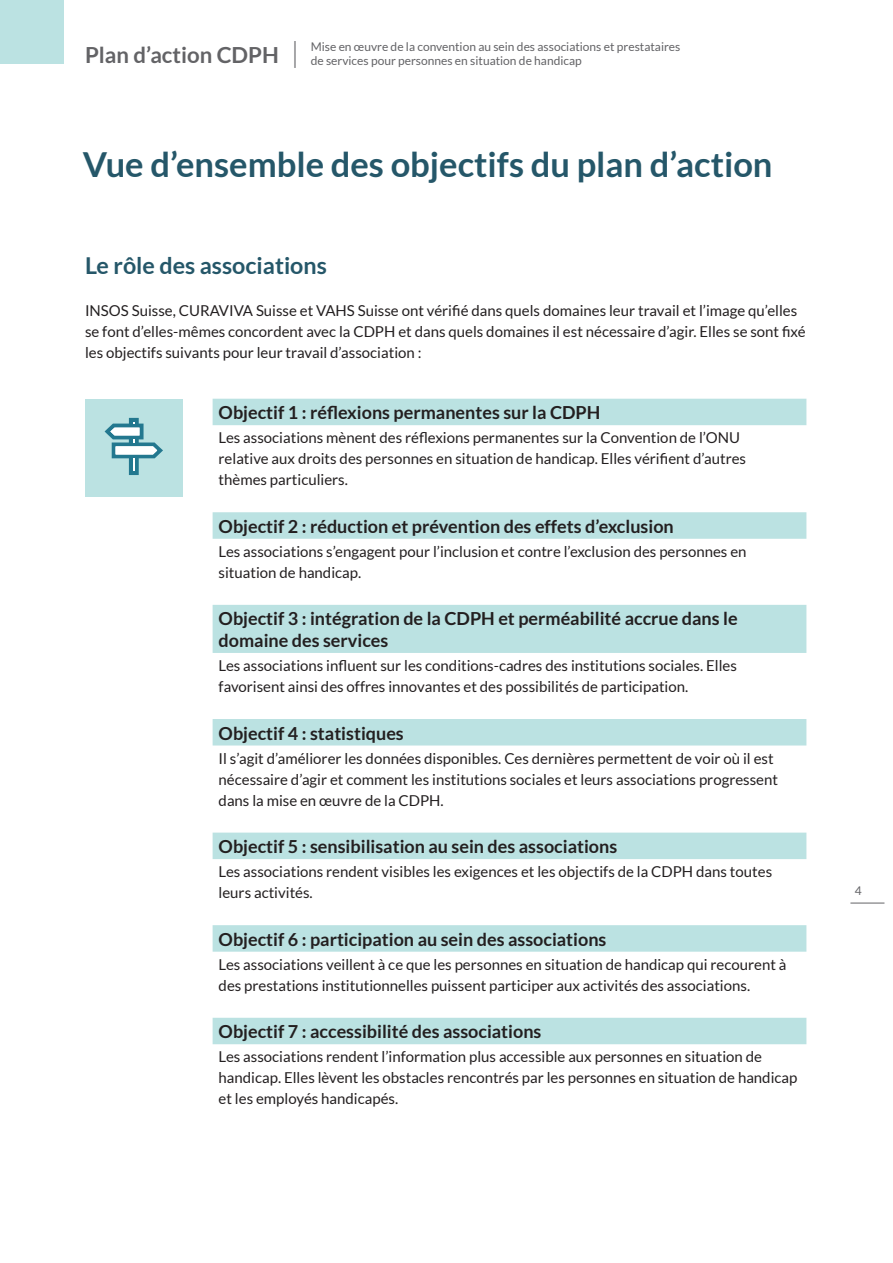
<style>
.page{position:relative;width:893px;height:1263px;background:#fff}
.page>*{position:absolute;margin:0;border:0;box-sizing:border-box;transform-origin:0 0}
.Lauftext{font:700 34.5px "Lato";color:#255769}
.t1{font:700 23.25px "Lato";color:#255769}
.t2{font:700 22.2px "Lato";color:#636366}
.t3{font:700 18px/21.6px "Lato";color:#231f20}
.Ziel_Einzug{font:15px/21px "Lato";color:#231f20}
.t4{font:12px "Lato";color:#636366}
.s1{font-weight:300;font-size:28.8px}
</style>
<div class="page">
<div style="left:0;top:0;width:64px;height:64px;background:#bbe2e2"></div>
<hr style="left:850px;top:903px;width:34px;height:1px;background:#636366">
<div style="left:85px;top:399px;width:98px;height:97px;background:#bbe2e2"></div>
<svg style="left:105px;top:418px;width:58px;height:57px"></svg>
<svg style="left:213px;top:399px;width:593px;height:645px"></svg>
<h3 class="t2" style="left:85px;top:42px;width:216px">Plan d’action CDPH <span class="s1">|</span></h3>
<p class="t4" style="left:311px;top:40px;width:371px">Mise en œuvre de la convention au sein des associations et prestataires</p>
<p class="t4" style="left:311px;top:54px;width:273px">de services pour personnes en situation de handicap</p>
<p class="Lauftext" style="left:83px;top:144px;width:691px">Vue d’ensemble des objectifs du plan d’action</p>
<p class="t1" style="left:85px;top:252px;width:243px">Le rôle des associations</p>
<p class="Ziel_Einzug" style="left:85px;top:300px;width:722px">INSOS Suisse, CURAVIVA Suisse et VAHS Suisse ont vérifié dans quels domaines leur travail et l’image qu’elles se font d’elles-mêmes concordent avec la CDPH et dans quels domaines il est nécessaire d’agir. Elles se sont fixé les objectifs suivants pour leur travail d’association :</p>
<p class="t3" style="left:219px;top:402px;width:383px">Objectif 1 : réflexions permanentes sur la CDPH</p>
<p class="Ziel_Einzug" style="left:219px;top:427px;width:523px">Les associations mènent des réflexions permanentes sur la Convention de l’ONU</p>
<p class="Ziel_Einzug" style="left:219px;top:448px;width:529px">relative aux droits des personnes en situation de handicap. Elles vérifient d’autres</p>
<p class="Ziel_Einzug" style="left:219px;top:469px;width:131px">thèmes particuliers.</p>
<p class="t3" style="left:219px;top:515px;width:457px">Objectif 2 : réduction et prévention des effets d’exclusion</p>
<p class="Ziel_Einzug" style="left:219px;top:541px;width:529px">Les associations s’engagent pour l’inclusion et contre l’exclusion des personnes en situation de handicap.</p>
<p class="t3" style="left:219px;top:608px;width:520px">Objectif 3 : intégration de la CDPH et perméabilité accrue dans le domaine des services</p>
<p class="Ziel_Einzug" style="left:219px;top:655px;width:520px">Les associations influent sur les conditions-cadres des institutions sociales. Elles favorisent ainsi des offres innovantes et des possibilités de participation.</p>
<p class="t3" style="left:219px;top:722px;width:187px">Objectif 4 : statistiques</p>
<p class="Ziel_Einzug" style="left:219px;top:747px;width:561px">Il s’agit d’améliorer les données disponibles. Ces dernières permettent de voir où il est nécessaire d’agir et comment les institutions sociales et leurs associations progressent dans la mise en œuvre de la CDPH.</p>
<p class="t3" style="left:219px;top:835px;width:400px">Objectif 5 : sensibilisation au sein des associations</p>
<p class="Ziel_Einzug" style="left:219px;top:861px;width:555px">Les associations rendent visibles les exigences et les objectifs de la CDPH dans toutes leurs activités.</p>
<p class="t3" style="left:219px;top:928px;width:389px">Objectif 6 : participation au sein des associations</p>
<p class="Ziel_Einzug" style="left:219px;top:954px;width:569px">Les associations veillent à ce que les personnes en situation de handicap qui recourent à des prestations institutionnelles puissent participer aux activités des associations.</p>
<p class="t3" style="left:219px;top:1021px;width:324px">Objectif 7 : accessibilité des associations</p>
<p class="Ziel_Einzug" style="left:219px;top:1046px;width:580px">Les associations rendent l’information plus accessible aux personnes en situation de handicap. Elles lèvent les obstacles rencontrés par les personnes en situation de handicap et les employés handicapés.</p>
<p class="t4" style="left:855px;top:884px;width:8px">4</p>
</div>
